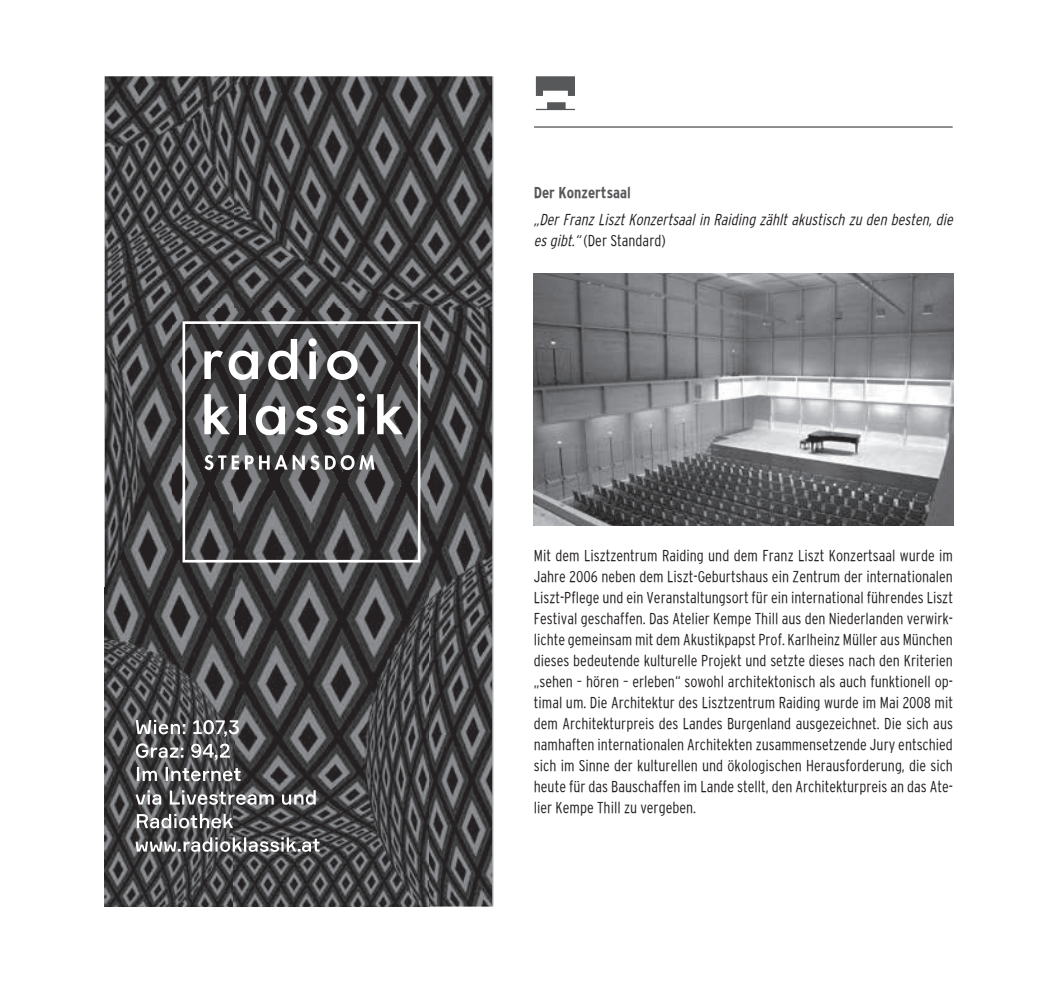
<style>
.page{position:relative;width:1042px;height:993px;background:#fff}
.page>*{position:absolute;margin:0;border:0;box-sizing:border-box;transform-origin:0 0}
.t1{font:15.75px/21px "Interstate Light Cond";color:#231f20;text-align:justify}
.t2{font:italic 15.75px/21px "Interstate Light Cond";color:#231f20}
.t3{font:15.75px "Interstate Bold Cond";color:#57585a}
.s1{font-style:normal}
</style>
<div class="page">
<hr style="left:534px;top:127px;width:418px;height:1px;background:#231f20">
<svg style="left:536px;top:76px;width:39px;height:34px"></svg>
<img style="left:534px;top:273px;width:419px;height:252px">
<hr style="left:492px;top:76px;width:1px;height:830px;background:#a1a3a6">
<hr style="left:104px;top:76px;width:1px;height:830px;background:#a1a3a6">
<img style="left:234px;top:76px;width:258px;height:255px">
<img style="left:105px;top:76px;width:129px;height:830px">
<img style="left:428px;top:331px;width:64px;height:575px">
<img style="left:234px;top:500px;width:194px;height:406px">
<svg style="left:135px;top:837px;width:184px;height:14px"></svg>
<svg style="left:136px;top:743px;width:94px;height:17px"></svg>
<svg style="left:136px;top:719px;width:103px;height:17px"></svg>
<svg style="left:137px;top:813px;width:96px;height:15px"></svg>
<svg style="left:135px;top:790px;width:181px;height:14px"></svg>
<svg style="left:137px;top:766px;width:104px;height:15px"></svg>
<img style="left:173px;top:309px;width:257px;height:191px">
<svg style="left:204px;top:350px;width:19px;height:29px"></svg>
<svg style="left:229px;top:350px;width:29px;height:30px"></svg>
<svg style="left:268px;top:339px;width:29px;height:41px"></svg>
<svg style="left:308px;top:338px;width:9px;height:41px"></svg>
<svg style="left:327px;top:350px;width:31px;height:30px"></svg>
<svg style="left:204px;top:394px;width:26px;height:40px"></svg>
<svg style="left:377px;top:394px;width:26px;height:40px"></svg>
<div style="left:239px;top:394px;width:7px;height:40px;background:#fff"></div>
<svg style="left:256px;top:405px;width:29px;height:30px"></svg>
<svg style="left:357px;top:393px;width:8px;height:41px"></svg>
<svg style="left:295px;top:405px;width:22px;height:30px"></svg>
<svg style="left:325px;top:405px;width:23px;height:30px"></svg>
<svg style="left:204px;top:455px;width:22px;height:14px"></svg>
<svg style="left:232px;top:455px;width:7px;height:14px"></svg>
<svg style="left:245px;top:455px;width:74px;height:15px"></svg>
<svg style="left:325px;top:455px;width:49px;height:15px"></svg>
<div style="left:182px;top:321px;width:238px;height:241px;border:3px solid #fff"></div>
<p class="t3" style="left:534px;top:184px;width:99px">Der Konzertsaal</p>
<p class="t2" style="left:534px;top:208px;width:424px">„DerFranzLisztKonzertsaalin Raiding zähltakustisch zu den besten,die esgibt.“<span class="s1">(Der Standard)</span></p>
<p class="t1" style="left:534px;top:544px;width:421px">Mit dem Lisztzentrum Raiding und dem Franz Liszt Konzertsaal wurde im Jahre 2006 neben dem Liszt-Geburtshaus ein Zentrum der internationalen Liszt-Pflege und ein Veranstaltungsort für ein international führendes Liszt Festival geschaffen. Das Atelier Kempe Thill aus den Niederlanden verwirk&shy;lichte gemeinsam mit dem Akustikpapst Prof. Karlheinz Müller aus München dieses bedeutende kulturelle Projekt und setzte dieses nach den Kriterien „sehen – hören – erleben“ sowohl architektonisch als auch funktionell op&shy;timal um. Die Architektur des Lisztzentrum Raiding wurde im Mai 2008 mit dem Architekturpreis des Landes Burgenland ausgezeichnet. Die sich aus namhaften internationalen Architekten zusammensetzende Jury entschied sich im Sinne der kulturellen und ökologischen Herausforderung, die sich heute für das Bauschaffen im Lande stellt, den Architekturpreis an das Ate&shy;lier Kempe Thill zu vergeben.</p>
</div>
